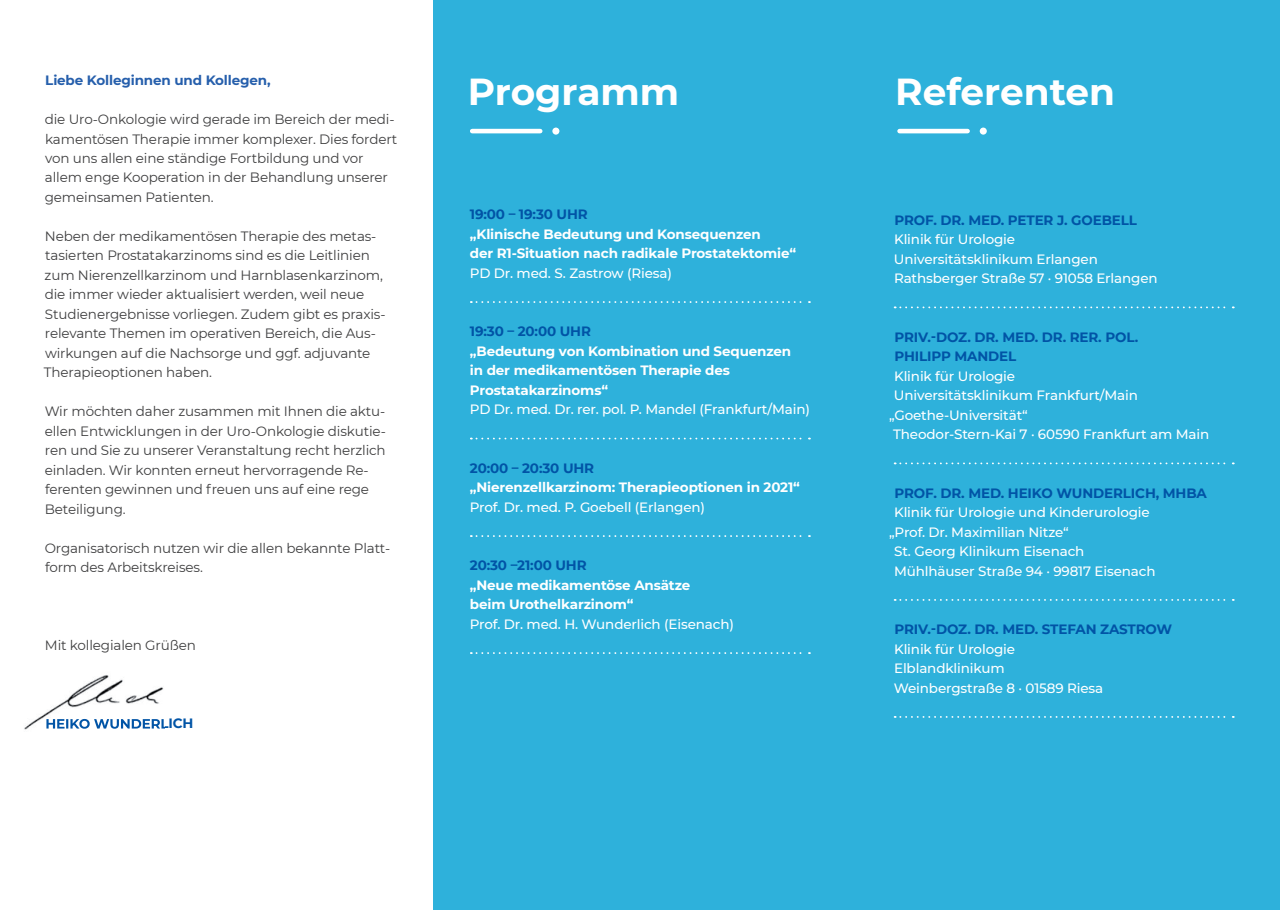
<style>
.page{position:relative;width:1280px;height:910px;background:#fff}
.page>*{position:absolute;margin:0;border:0;box-sizing:border-box;transform-origin:0 0}
.t1{font:700 37.5px "Montserrat";color:#fff}
.t2{font:13.5px/19.5px "Montserrat";letter-spacing:-.01em;color:#3e3e3f}
.t3{font:500 13.5px/19.5px "Montserrat";letter-spacing:-.01em;color:#fff}
.t4{font:700 13.5px/19.5px "Montserrat";letter-spacing:-.01em;color:#fff}
.t5{font:700 13.5px/19.5px "Montserrat";letter-spacing:-.01em;color:#0154a6}
.t6{font:700 13.5px "Montserrat";letter-spacing:-.01em;color:#265fac}
</style>
<div class="page">
<div style="left:433px;top:0;width:847px;height:910px;background:#2eb1db"></div>
<svg style="left:471px;top:301px;width:339px;height:2px"></svg>
<svg style="left:471px;top:438px;width:339px;height:1px"></svg>
<svg style="left:471px;top:535px;width:339px;height:2px"></svg>
<svg style="left:471px;top:652px;width:339px;height:2px"></svg>
<svg style="left:895px;top:306px;width:339px;height:2px"></svg>
<svg style="left:895px;top:462px;width:339px;height:2px"></svg>
<svg style="left:895px;top:599px;width:339px;height:2px"></svg>
<svg style="left:895px;top:716px;width:339px;height:2px"></svg>
<hr style="left:472px;top:129px;width:68px;height:4px;background:#fff">
<div style="left:552px;top:128px;width:7px;height:7px;background:#fff;border-radius:50%"></div>
<hr style="left:899px;top:129px;width:68px;height:4px;background:#fff">
<div style="left:980px;top:128px;width:7px;height:7px;background:#fff;border-radius:50%"></div>
<img style="left:24px;top:675px;width:140px;height:55px">
<img style="left:46px;top:719px;width:118px;height:10px">
<p class="t6" style="left:45px;top:70px;width:227px">Liebe Kolleginnen und Kollegen,</p>
<p class="t2" style="left:45px;top:109px;width:354px">die Uro-Onkologie wird gerade im Bereich der medi&shy;kamentösen Therapie immer komplexer. Dies fordert von uns allen eine ständige Fortbildung und vor allem enge Kooperation in der Behandlung unserer gemeinsamen Patienten.</p>
<p class="t2" style="left:44px;top:226px;width:343px">Neben der medikamentösen Therapie des metas&shy;tasierten Prostatakarzinoms sind es die Leitlinien zum Nierenzellkarzinom und Harnblasenkarzinom, die immer wieder aktualisiert werden, weil neue Studienergebnisse vorliegen. Zudem gibt es praxis&shy;relevante Themen im operativen Bereich, die Aus&shy;wirkungen auf die Nachsorge und ggf. adjuvante Therapieoptionen haben.</p>
<p class="t2" style="left:45px;top:401px;width:343px">Wir möchten daher zusammen mit Ihnen die aktu&shy;ellen Entwicklungen in der Uro-Onkologie diskutie&shy;ren und Sie zu unserer Veranstaltung recht herzlich einladen. Wir konnten erneut hervorragende Re&shy;ferenten gewinnen und freuen uns auf eine rege Beteiligung.</p>
<p class="t2" style="left:45px;top:538px;width:347px">Organisatorisch nutzen wir die allen bekannte Platt&shy;form des Arbeitskreises.</p>
<p class="t2" style="left:45px;top:635px;width:152px">Mit kollegialen Grüßen</p>
<h1 class="t1" style="left:468px;top:65px;width:213px">Programm</h1>
<h1 class="t1" style="left:895px;top:65px;width:221px">Referenten</h1>
<p class="t5" style="left:470px;top:204px;width:119px">19:00 – 19:30 UHR</p>
<p class="t4" style="left:470px;top:223px;width:328px">„Klinische Bedeutung und Konsequenzen<br>der R1-Situation nach radikale Prostatektomie“</p>
<p class="t3" style="left:470px;top:263px;width:204px">PD Dr. med. S. Zastrow (Riesa)</p>
<p class="t5" style="left:470px;top:321px;width:123px">19:30 – 20:00 UHR</p>
<p class="t4" style="left:470px;top:341px;width:323px">„Bedeutung von Kombination und Sequenzen in der medikamentösen Therapie des<br>Prostatakarzinoms“</p>
<p class="t3" style="left:470px;top:399px;width:342px">PD Dr. med. Dr. rer. pol. P. Mandel (Frankfurt/Main)</p>
<p class="t5" style="left:470px;top:458px;width:126px">20:00 – 20:30 UHR</p>
<p class="t4" style="left:470px;top:477px;width:332px">„Nierenzellkarzinom: Therapieoptionen in 2021“</p>
<p class="t3" style="left:470px;top:497px;width:237px">Prof. Dr. med. P. Goebell (Erlangen)</p>
<p class="t5" style="left:470px;top:555px;width:118px">20:30 –21:00 UHR</p>
<p class="t4" style="left:470px;top:575px;width:222px">„Neue medikamentöse Ansätze beim Urothelkarzinom“</p>
<p class="t3" style="left:470px;top:614px;width:266px">Prof. Dr. med. H. Wunderlich (Eisenach)</p>
<p class="t5" style="left:894px;top:209px;width:244px">PROF. DR. MED. PETER J. GOEBELL</p>
<p class="t3" style="left:894px;top:229px;width:265px">Klinik für Urologie<br>Universitätsklinikum Erlangen<br>Rathsberger Straße 57 · 91058 Erlangen</p>
<p class="t5" style="left:894px;top:326px;width:245px">PRIV.-DOZ. DR. MED. DR. RER. POL.<br>PHILIPP MANDEL</p>
<p class="t3" style="left:894px;top:366px;width:123px">Klinik für Urologie</p>
<p class="t3" style="left:894px;top:385px;width:246px">Universitätsklinikum Frankfurt/Main</p>
<p class="t3" style="left:889px;top:405px;width:140px">„Goethe-Universität“</p>
<p class="t3" style="left:893px;top:424px;width:318px">Theodor-Stern-Kai 7 · 60590 Frankfurt am Main</p>
<p class="t5" style="left:894px;top:482px;width:314px">PROF. DR. MED. HEIKO WUNDERLICH, MHBA</p>
<p class="t3" style="left:894px;top:502px;width:257px">Klinik für Urologie und Kinderurologie</p>
<p class="t3" style="left:889px;top:522px;width:181px">„Prof. Dr. Maximilian Nitze“</p>
<p class="t3" style="left:894px;top:541px;width:192px">St. Georg Klinikum Eisenach</p>
<p class="t3" style="left:894px;top:561px;width:263px">Mühlhäuser Straße 94 · 99817 Eisenach</p>
<p class="t5" style="left:894px;top:619px;width:279px">PRIV.-DOZ. DR. MED. STEFAN ZASTROW</p>
<p class="t3" style="left:894px;top:639px;width:211px">Klinik für Urologie<br>Elblandklinikum<br>Weinbergstraße 8 · 01589 Riesa</p>
</div>
